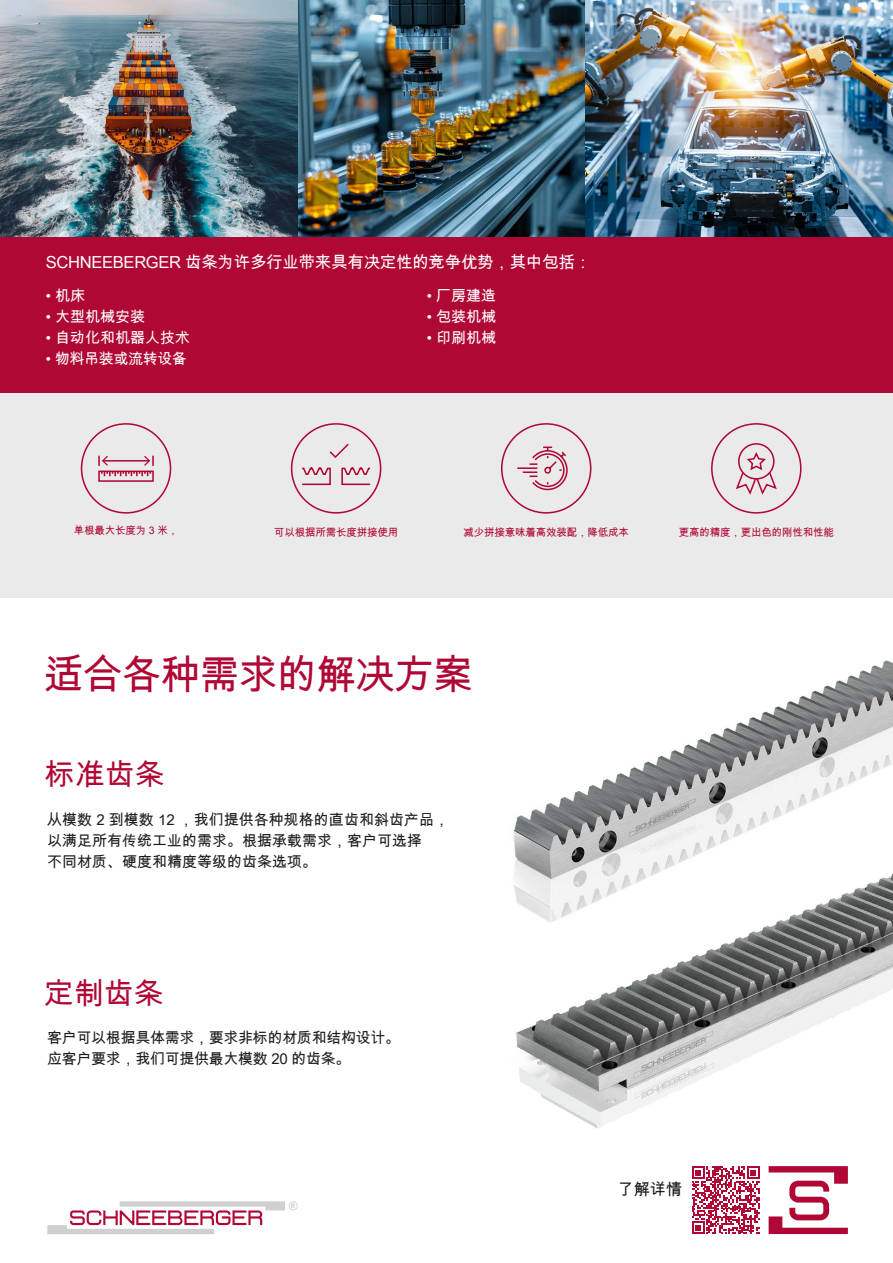
<style>
.page{position:relative;width:893px;height:1263px;background:#fff}
.page>*{position:absolute;margin:0;border:0;box-sizing:border-box;transform-origin:0 0}
.t1{font:40.5px "Arial Unicode MS";letter-spacing:-.03em;color:#b00835}
.t2{font:30px "Arial Unicode MS";color:#b00835}
.t3{font:16.5px "Arial Unicode MS";letter-spacing:-.02em;color:#fff}
.t4{font:16.35px "Arial Unicode MS";color:#1d1d1b}
.t5{font:15px/21px "Arial Unicode MS";color:#1d1d1b}
.t6{font:15px/21px "Arial Unicode MS";letter-spacing:-.02em;color:#1d1d1b}
.t7{font:15px "Arial Unicode MS";color:#fff}
.t8{font:15px "Arial Unicode MS";letter-spacing:-.02em;color:#fff}
.t9{font:10.5px "Arial Unicode MS";letter-spacing:-.015em;color:#b00835}
</style>
<div class="page">
<div style="left:0;top:0;width:893px;height:393px;background:#b00835"></div>
<img style="left:0;top:0;width:893px;height:237px">
<img style="left:516px;top:936px;width:377px;height:193px">
<img style="left:513px;top:660px;width:380px;height:276px">
<svg style="left:769px;top:1166px;width:79px;height:68px"></svg>
<svg style="left:47px;top:1201px;width:251px;height:33px"></svg>
<div style="left:0;top:394px;width:893px;height:204px;background:#eaeaea"></div>
<svg style="left:98px;top:455px;width:56px;height:27px"></svg>
<div style="left:81px;top:423px;width:90px;height:91px;border:2px solid #b00835;border-radius:50%"></div>
<svg style="left:290px;top:423px;width:92px;height:91px"></svg>
<svg style="left:501px;top:423px;width:91px;height:91px"></svg>
<div style="left:711px;top:423px;width:90px;height:91px;border:2px solid #b00835;border-radius:50%"></div>
<svg style="left:739px;top:444px;width:35px;height:35px"></svg>
<div style="left:738px;top:443px;width:36px;height:37px;border:2px solid #b00835;border-radius:50%"></div>
<svg style="left:736px;top:452px;width:41px;height:43px"></svg>
<svg style="left:692px;top:1166px;width:68px;height:68px"></svg>
<p class="t3" style="left:46px;top:250px;width:547px">SCHNEEBERGER 齿条为许多行业带来具有决定性的竞争优势，其中包括：</p>
<p class="t7" style="left:46px;top:284px;width:41px">• 机床</p>
<p class="t7" style="left:46px;top:305px;width:101px">• 大型机械安装</p>
<p class="t7" style="left:46px;top:326px;width:146px">• 自动化和机器人技术</p>
<p class="t8" style="left:46px;top:347px;width:143px">• 物料吊装或流转设备</p>
<p class="t7" style="left:427px;top:284px;width:71px">• 厂房建造</p>
<p class="t7" style="left:427px;top:305px;width:71px">• 包装机械</p>
<p class="t7" style="left:427px;top:326px;width:71px">• 印刷机械</p>
<p class="t9" style="left:74px;top:523px;width:106px">单根最大长度为 3 米，</p>
<p class="t9" style="left:274px;top:524px;width:126px">可以根据所需长度拼接使用</p>
<p class="t9" style="left:463px;top:524px;width:167px">减少拼接意味着高效装配，降低成本</p>
<p class="t9" style="left:679px;top:524px;width:157px">更高的精度，更出色的刚性和性能</p>
<h1 class="t1" style="left:44px;top:645px;width:431px">适合各种需求的解决方案</h1>
<h2 class="t2" style="left:45px;top:752px;width:122px">标准齿条</h2>
<p class="t5" style="left:47px;top:809px;width:403px">从模数 2 到模数 12 ，我们提供各种规格的直齿和斜齿产品，以满足所有传统工业的需求。根据承载需求，客户可选择<br>不同材质、硬度和精度等级的齿条选项。</p>
<h2 class="t2" style="left:44px;top:972px;width:122px">定制齿条</h2>
<p class="t6" style="left:47px;top:1027px;width:355px">客户可以根据具体需求，要求非标的材质和结构设计。应客户要求，我们可提供最大模数 20 的齿条。</p>
<p class="t4" style="left:617px;top:1177px;width:67px">了解详情</p>
</div>
